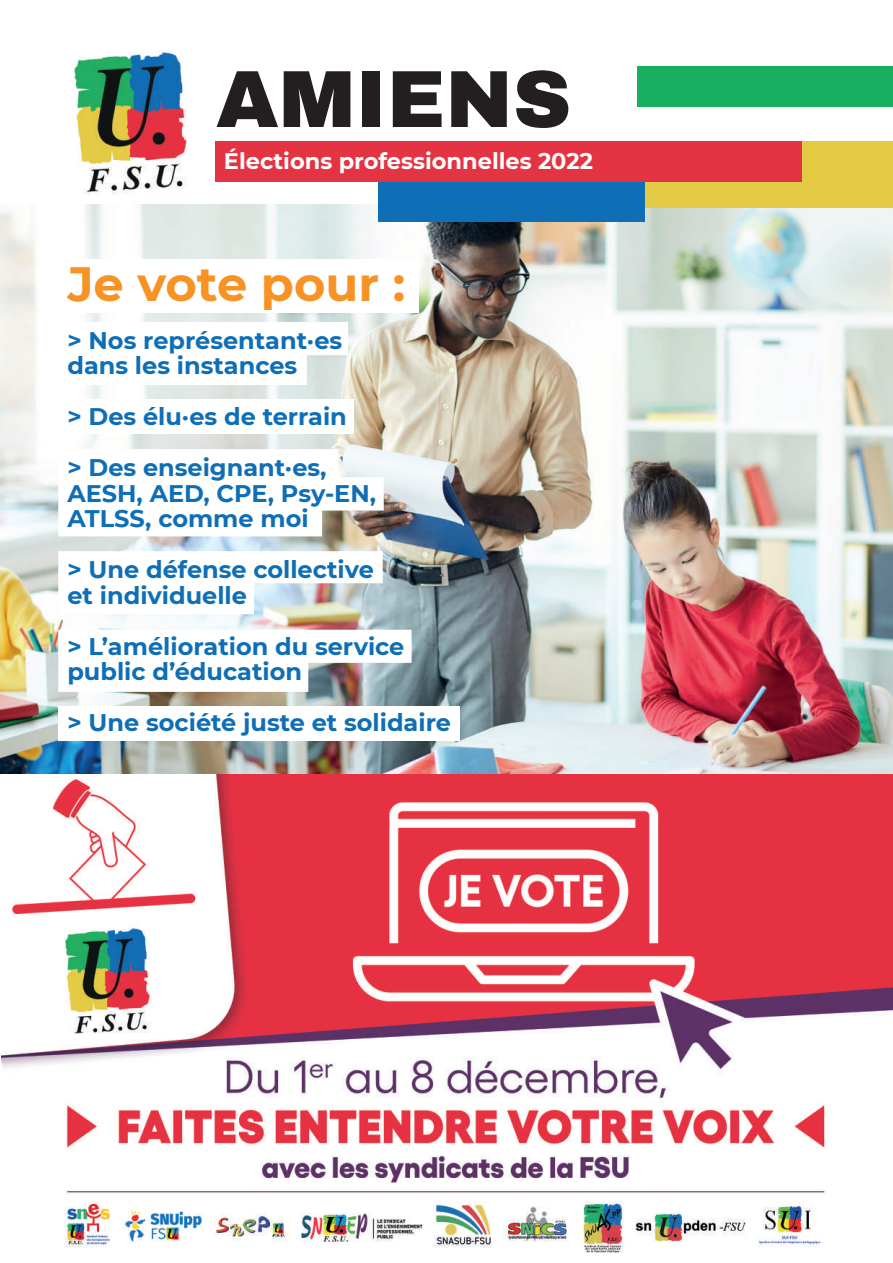
<style>
.page{position:relative;width:893px;height:1263px;background:#fff}
.page>*{position:absolute;margin:0;border:0;box-sizing:border-box;transform-origin:0 0}
.t1{font:900 81px "Archivo";color:#231f20}
.t2{font:700 48px "Montserrat";color:#f79324}
.t3{font:700 24px/25.5px "Montserrat";color:#0e6eb6}
.t4{font:700 22.5px "Montserrat";color:#fff}
</style>
<div class="page">
<img style="left:73px;top:50px;width:114px;height:145px">
<img style="left:0;top:204px;width:893px;height:570px">
<div style="left:644px;top:141px;width:249px;height:66px;background:#e4c944"></div>
<div style="left:378px;top:182px;width:266px;height:40px;background:#0e6eb6"></div>
<div style="left:638px;top:66px;width:255px;height:40px;background:#18af61"></div>
<div style="left:215px;top:141px;width:587px;height:41px;background:#e43443"></div>
<svg style="left:58px;top:322px;width:290px;height:63px"></svg>
<svg style="left:58px;top:449px;width:326px;height:88px"></svg>
<svg style="left:58px;top:551px;width:325px;height:63px"></svg>
<svg style="left:58px;top:630px;width:354px;height:62px"></svg>
<div style="left:57px;top:260px;width:362px;height:53px;background:#fff"></div>
<div style="left:58px;top:399px;width:296px;height:35px;background:#fff"></div>
<div style="left:58px;top:706px;width:402px;height:34px;background:#fff"></div>
<img style="left:2px;top:774px;width:891px;height:479px">
<h1 class="t1" style="left:216px;top:49px;width:357px">AMIENS</h1>
<p class="t4" style="left:224px;top:145px;width:371px">Élections professionnelles 2022</p>
<h2 class="t2" style="left:68px;top:249px;width:339px">Je vote pour :</h2>
<p class="t3" style="left:67px;top:326px;width:276px">&gt; Nos représentant·es dans les instances</p>
<p class="t3" style="left:67px;top:390px;width:281px;line-height:51px">&gt; Des élu·es de terrain &gt; Des enseignant·es,</p>
<p class="t3" style="left:67px;top:479px;width:310px">AESH, AED, CPE, Psy-EN,<br>ATLSS, comme moi</p>
<p class="t3" style="left:67px;top:556px;width:308px">&gt; Une défense collective et individuelle</p>
<p class="t3" style="left:67px;top:632px;width:338px">&gt; L’amélioration du service public d’éducation</p>
<p class="t3" style="left:67px;top:709px;width:385px">&gt; Une société juste et solidaire</p>
</div>
